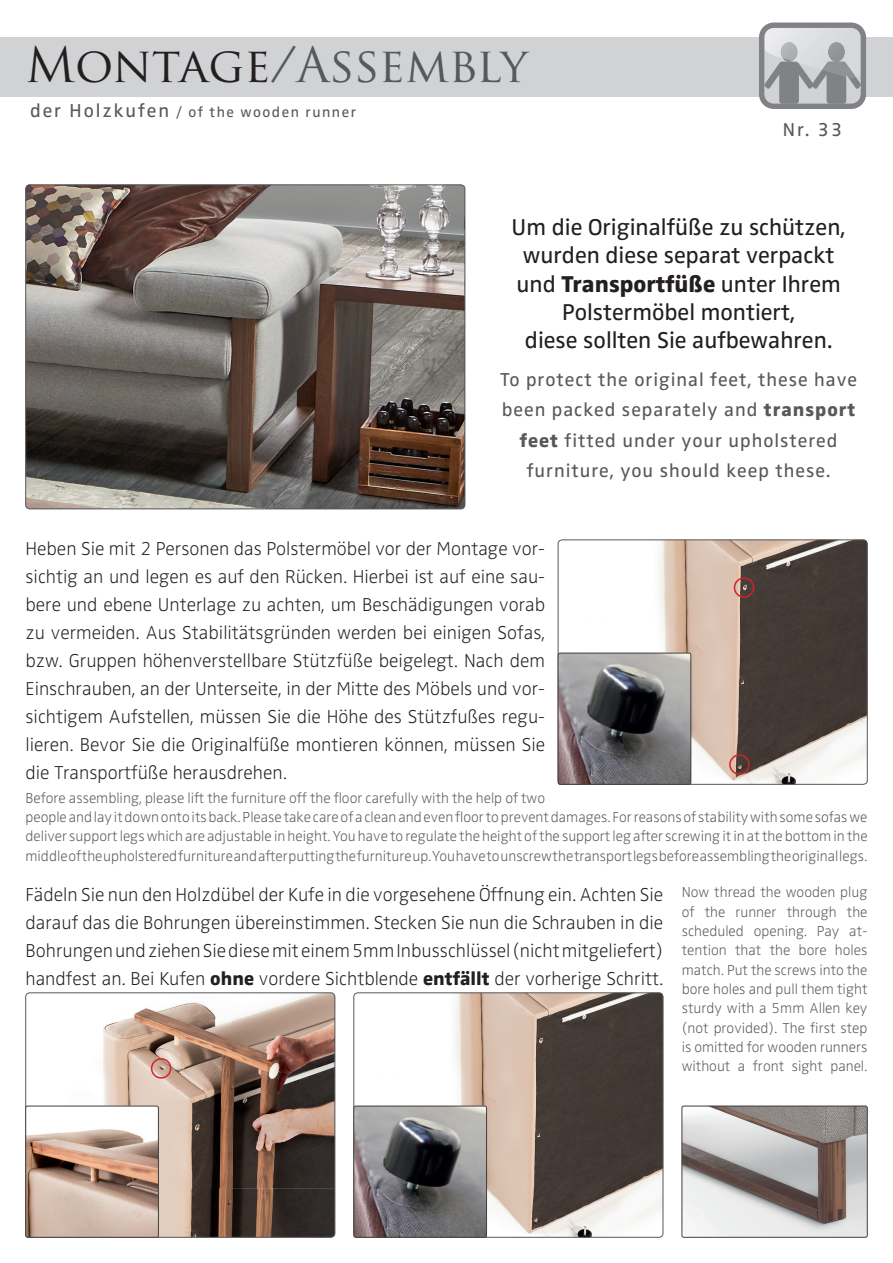
<style>
.page{position:relative;width:893px;height:1263px;background:#fff}
.page>*{position:absolute;margin:0;border:0;box-sizing:border-box;transform-origin:0 0}
.t1{font:47.4px "Trajan Pro";color:#57585a}
.t2{font:23.7px/28px "Zwo Pro";color:#231f20;text-align:center}
.t3{font:300 expanded 19.35px/28px "Zwo Pro";color:#231f20;text-align:justify}
.t4{font:19.35px/30.2px "Zwo Pro";letter-spacing:.05em;color:#57585a;text-align:center}
.t5{font:300 expanded 15px/19.4px "Zwo Pro";color:#57585a}
.t6{font:15px "Zwo Pro";letter-spacing:.1em;color:#57585a}
.s1{color:#231f20}
.s2{font-size:19.35px}
.s3{font-weight:800}
.s4{font-weight:800;font-stretch:normal}
</style>
<div class="page">
<div style="left:0;top:38px;width:893px;height:59px;background:#d1d2d4"></div>
<svg style="left:759px;top:23px;width:107px;height:86px"></svg>
<img style="left:26px;top:185px;width:439px;height:324px">
<div style="left:26px;top:185px;width:439px;height:324px;border:1px solid #57585a;border-radius:4px"></div>
<img style="left:583px;top:540px;width:284px;height:244px">
<div style="left:558px;top:540px;width:309px;height:244px;border:1px solid #57585a;border-radius:4px"></div>
<img style="left:26px;top:993px;width:309px;height:244px">
<div style="left:26px;top:993px;width:309px;height:244px;border:1px solid #57585a;border-radius:4px"></div>
<img style="left:378px;top:993px;width:285px;height:244px">
<div style="left:354px;top:993px;width:309px;height:244px;border:1px solid #57585a;border-radius:4px"></div>
<div style="left:734px;top:577px;width:20px;height:21px;border:2px solid #d1232a;border-radius:50%"></div>
<div style="left:729px;top:754px;width:21px;height:21px;border:2px solid #d1232a;border-radius:50%"></div>
<div style="left:151px;top:1058px;width:20px;height:21px;border:2px solid #d1232a;border-radius:50%"></div>
<img style="left:558px;top:653px;width:133px;height:131px">
<div style="left:558px;top:653px;width:133px;height:131px;border:1px solid #414041;border-radius:2px"></div>
<img style="left:26px;top:1106px;width:133px;height:131px">
<div style="left:26px;top:1106px;width:133px;height:131px;border:1px solid #414041;border-radius:2px"></div>
<img style="left:354px;top:1106px;width:133px;height:131px">
<div style="left:354px;top:1106px;width:133px;height:131px;border:1px solid #414041;border-radius:2px"></div>
<img style="left:682px;top:1106px;width:185px;height:131px">
<div style="left:682px;top:1106px;width:185px;height:131px;border:1px solid #414041;border-radius:2px"></div>
<h1 class="t1" style="left:26px;top:35px;width:504px"><span class="s1">Montage</span>/Assembly</h1>
<p class="t6" style="left:30px;top:103px;width:327px"><span class="s2">der Holzkufen</span> / of the wooden runner</p>
<p class="t4" style="left:783px;top:115px;width:61px">Nr. 33</p>
<p class="t2" style="left:512px;top:214px;width:336px">Um die Originalfüße zu schützen, wurden diese separat verpackt und <span class="s3">Transportfüße</span> unter Ihrem<br>Polstermöbel montiert,<br>diese sollten Sie aufbewahren.</p>
<p class="t4" style="left:500px;top:365px;width:358px">To protect the original feet, these have been packed separately and <span class="s3">transport feet</span> fitted under your upholstered furniture, you should keep these.</p>
<p class="t3" style="left:26px;top:535px;width:521px">Heben Sie mit 2 Personen das Polstermöbel vor der Montage vor&shy;sichtig an und legen es auf den Rücken. Hierbei ist auf eine sau&shy;bere und ebene Unterlage zu achten, um Beschädigungen vorab zu vermeiden. Aus Stabilitätsgründen werden bei einigen Sofas, bzw. Gruppen höhenverstellbare Stützfüße beigelegt. Nach dem Einschrauben, an der Unterseite, in der Mitte des Möbels und vor&shy;sichtigem Aufstellen, müssen Sie die Höhe des Stützfußes regu&shy;lieren. Bevor Sie die Originalfüße montieren können, müssen Sie die Transportfüße herausdrehen.</p>
<p class="t5" style="left:26px;top:788px;width:844px">Before assembling, please lift the furniture off the floor carefully with the help of two<br>people and lay it down onto its back. Please take care of a clean and even floor to prevent damages. For reasons of stability with some sofas we deliver support legs which are adjustable in height. You have to regulate the height of the support leg after screwing it in at the bottom in the middle of the upholstered furniture and after putting the furniture up. You have to unscrew the transport legs before assembling the original legs.</p>
<p class="t3" style="left:26px;top:881px;width:639px">Fädeln Sie nun den Holzdübel der Kufe in die vorgesehene Öffnung ein. Achten Sie darauf das die Bohrungen übereinstimmen. Stecken Sie nun die Schrauben in die Bohrungen und ziehen Sie diese mit einem 5mm Inbusschlüssel (nicht mitgeliefert) handfest an. Bei Kufen <span class="s4">ohne</span> vordere Sichtblende <span class="s4">entfällt</span> der vorherige Schritt.</p>
<p class="t5" style="left:682px;top:883px;width:187px;text-align:justify">Now thread the wooden plug of the runner through the scheduled opening. Pay at&shy;tention that the bore holes match. Put the screws into the bore holes and pull them tight sturdy with a 5mm Allen key (not provided). The first step is omitted for wooden runners without a front sight panel.</p>
</div>
